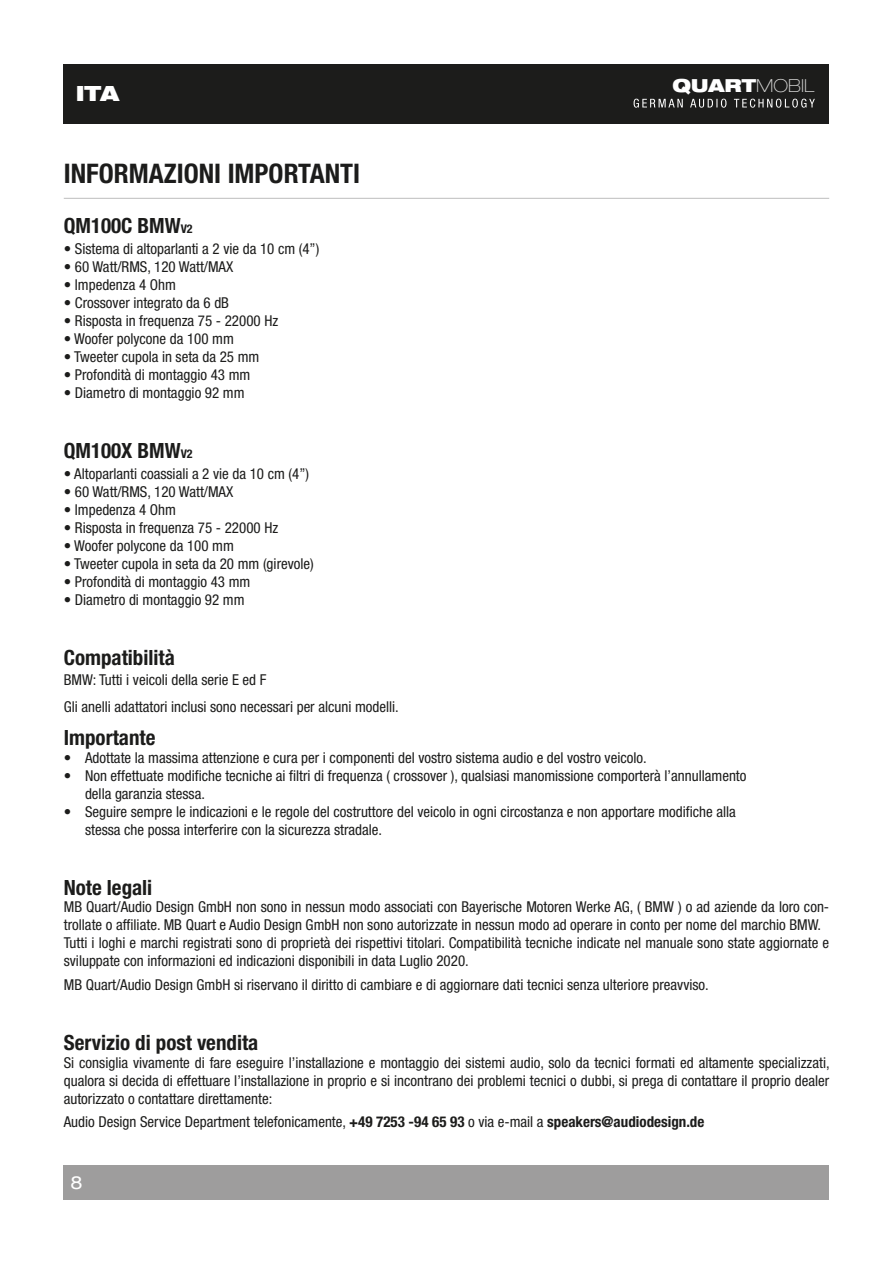
<style>
.page{position:relative;width:893px;height:1263px;background:#fff}
.page>*{position:absolute;margin:0;border:0;box-sizing:border-box;transform-origin:0 0}
.t1{font:700 condensed 27px "Helvetica Neue";color:#1c1c1b}
.t2{font:700 condensed 21px "Helvetica Neue";color:#1c1c1b}
.t3{font:900 expanded 21px "Helvetica Neue";color:#fff}
.t4{font:900 expanded 18px "Helvetica Neue";color:#fff}
.t5{font:expanded 18px "Helvetica Neue";color:#fff}
.t6{font:condensed 15px/18px "Helvetica Neue";color:#1c1c1b}
.s1{font-size:12px}
.s2{font-weight:100;color:#dbdbda}
.s3{font-weight:700}
</style>
<div class="page">
<div style="left:64px;top:64px;width:765px;height:59px;background:#1c1c1b"></div>
<div style="left:64px;top:1165px;width:765px;height:34px;background:#9e9d9d"></div>
<svg style="left:634px;top:99px;width:181px;height:9px"></svg>
<hr style="left:64px;top:198px;width:765px;height:1px;background:#bdbdbd">
<h2 class="t3" style="left:76px;top:80px;width:45px">ITA</h2>
<h1 class="t1" style="left:64px;top:157px;width:298px">INFORMAZIONI IMPORTANTI</h1>
<h2 class="t2" style="left:64px;top:213px;width:130px">QM100C BMW<span class="s1">V2</span></h2>
<p class="t6" style="left:64px;top:240px;width:257px">• Sistema di altoparlanti a 2 vie da 10 cm (4”)</p>
<p class="t6" style="left:64px;top:258px;width:171px">• 60 Watt/RMS, 120 Watt/MAX</p>
<p class="t6" style="left:64px;top:276px;width:114px">• Impedenza 4 Ohm</p>
<p class="t6" style="left:64px;top:294px;width:167px">• Crossover integrato da 6 dB</p>
<p class="t6" style="left:64px;top:312px;width:216px">• Risposta in frequenza 75 - 22000 Hz</p>
<p class="t6" style="left:64px;top:330px;width:172px">• Woofer polycone da 100 mm</p>
<p class="t6" style="left:64px;top:348px;width:197px">• Tweeter cupola in seta da 25 mm</p>
<p class="t6" style="left:64px;top:366px;width:188px">• Profondità di montaggio 43 mm</p>
<p class="t6" style="left:64px;top:384px;width:182px">• Diametro di montaggio 92 mm</p>
<h2 class="t2" style="left:64px;top:438px;width:130px">QM100X BMW<span class="s1">V2</span></h2>
<p class="t6" style="left:64px;top:465px;width:247px">• Altoparlanti coassiali a 2 vie da 10 cm (4”)</p>
<p class="t6" style="left:64px;top:483px;width:171px">• 60 Watt/RMS, 120 Watt/MAX</p>
<p class="t6" style="left:64px;top:501px;width:114px">• Impedenza 4 Ohm</p>
<p class="t6" style="left:64px;top:519px;width:216px">• Risposta in frequenza 75 - 22000 Hz</p>
<p class="t6" style="left:64px;top:537px;width:172px">• Woofer polycone da 100 mm</p>
<p class="t6" style="left:64px;top:555px;width:252px">• Tweeter cupola in seta da 20 mm (girevole)</p>
<p class="t6" style="left:64px;top:573px;width:188px">• Profondità di montaggio 43 mm</p>
<p class="t6" style="left:64px;top:591px;width:182px">• Diametro di montaggio 92 mm</p>
<h2 class="t2" style="left:64px;top:645px;width:113px">Compatibilità</h2>
<p class="t6" style="left:64px;top:666px;width:337px;line-height:27px">BMW: Tutti i veicoli della serie E ed F<br>Gli anelli adattatori inclusi sono necessari per alcuni modelli.</p>
<h2 class="t2" style="left:64px;top:725px;width:93px">Importante</h2>
<p class="t4" style="left:673px;top:74px;width:143px">QUART<span class="s2">MOBIL</span></p>
<p class="t6" style="left:64px;top:748px;width:585px">• Adottate la massima attenzione e cura per i componenti del vostro sistema audio e del vostro veicolo.</p>
<p class="t6" style="left:85px;top:766px;width:663px;text-indent:-21px">• Non effettuate modifiche tecniche ai filtri di frequenza ( crossover ), qualsiasi manomissione comporterà l’annullamento della garanzia stessa.</p>
<p class="t6" style="left:85px;top:802px;width:652px;text-indent:-21px">• Seguire sempre le indicazioni e le regole del costruttore del veicolo in ogni circostanza e non apportare modifiche alla stessa che possa interferire con la sicurezza stradale.</p>
<h2 class="t2" style="left:64px;top:874px;width:90px">Note legali</h2>
<p class="t6" style="left:64px;top:898px;width:767px">MB Quart/Audio Design GmbH non sono in nessun modo associati con Bayerische Motoren Werke AG, ( BMW ) o ad aziende da loro con&shy;trollate o affiliate. MB Quart e Audio Design GmbH non sono autorizzate in nessun modo ad operare in conto per nome del marchio BMW.<br>Tutti i loghi e marchi registrati sono di proprietà dei rispettivi titolari. Compatibilità tecniche indicate nel manuale sono state aggiornate e sviluppate con informazioni ed indicazioni disponibili in data Luglio 2020.</p>
<p class="t6" style="left:64px;top:975px;width:647px">MB Quart/Audio Design GmbH si riservano il diritto di cambiare e di aggiornare dati tecnici senza ulteriore preavviso.</p>
<h2 class="t2" style="left:64px;top:1029px;width:196px">Servizio di post vendita</h2>
<p class="t6" style="left:64px;top:1053px;width:767px;text-align:justify">Si consiglia vivamente di fare eseguire l’installazione e montaggio dei sistemi audio, solo da tecnici formati ed altamente specializzati, qualora si decida di effettuare l’installazione in proprio e si incontrano dei problemi tecnici o dubbi, si prega di contattare il proprio dealer autorizzato o contattare direttamente:</p>
<p class="t6" style="left:64px;top:1112px;width:642px">Audio Design Service Department telefonicamente, <span class="s3">+49 7253 -94 65 93</span> o via e-mail a <span class="s3">speakers@audiodesign.de</span></p>
<p class="t5" style="left:71px;top:1172px;width:14px">8</p>
</div>
